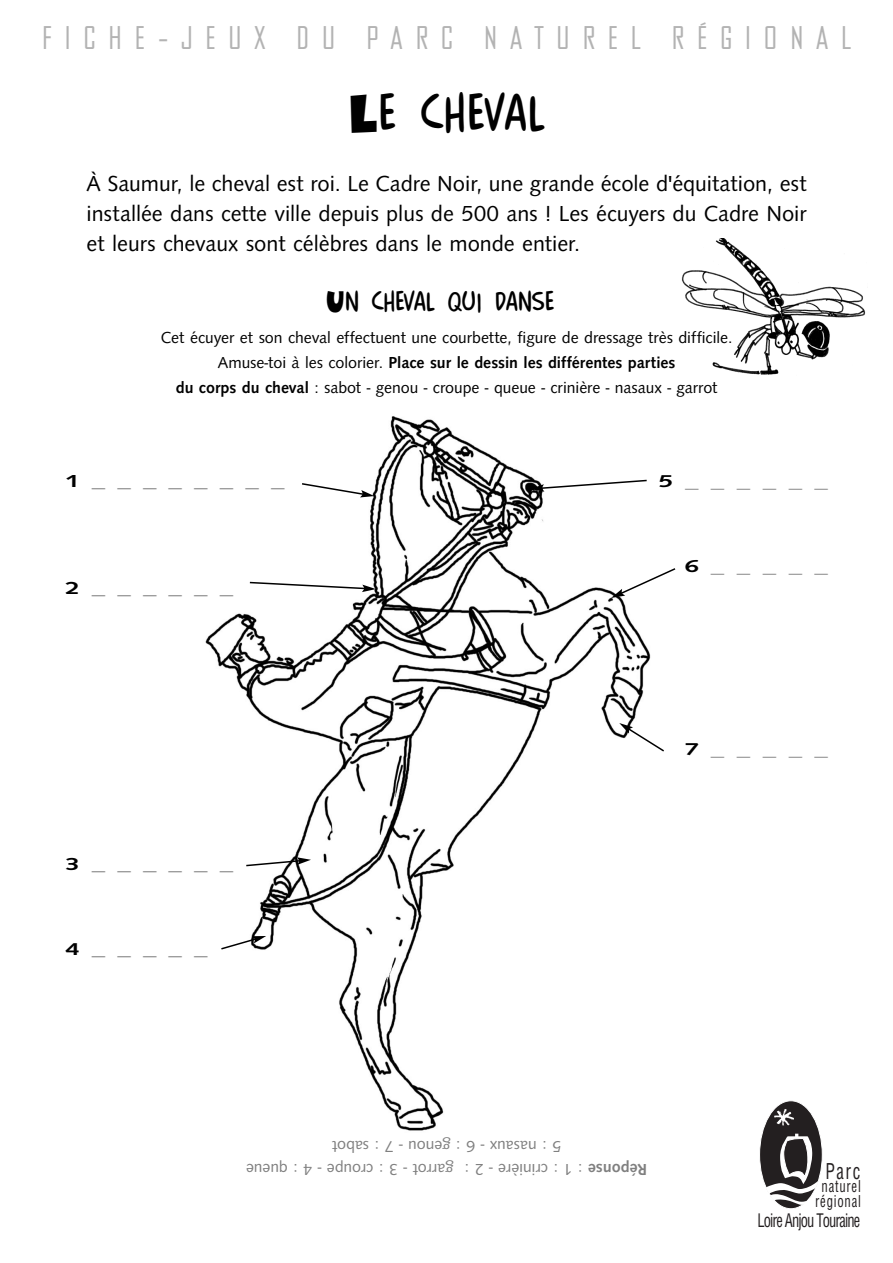
<style>
.page{position:relative;width:893px;height:1263px;background:#fff}
.page>*{position:absolute;margin:0;border:0;box-sizing:border-box;transform-origin:0 0}
.t1{font:45px "Comics Car Toon";letter-spacing:.025em;color:#000}
.t2{font:30px "Bureau Agency";letter-spacing:.43em;color:#b3b3b3}
.t3{font:24px "Comics Car Toon";color:#000}
.t4{font:22.5px/30px "Syntax";color:#000;text-align:justify}
.t5{font:condensed 21.3px "Helvetica";color:#231f20;scale:.8 1}
.t6{font:condensed 18.15px "Helvetica";letter-spacing:-.06em;color:#231f20;scale:.8 1}
.t7{font:18px "Syntax";color:#808080;scale:1.5 1}
.t8{font:18px "Stone Sans";color:#808080;scale:1.5 1}
.t9{font:16.5px/24.8px "Syntax";color:#000;text-align:center}
.t10{font:16.5px/22.5px "Syntax";color:#808080;text-align:center}
.t11{font:condensed 15.9px/14.5px "Helvetica";letter-spacing:.06em;color:#231f20;text-align:center;scale:.8 1}
.s1{font-weight:700}
.s2{font-weight:700;color:#000}
.s3{font-family:"Syntax";font-weight:700;color:#000}
</style>
<div class="page">
<img style="left:681px;top:238px;width:185px;height:137px">
<img style="left:205px;top:416px;width:446px;height:715px">
<svg style="left:619px;top:723px;width:45px;height:30px"></svg>
<svg style="left:611px;top:567px;width:65px;height:31px"></svg>
<svg style="left:530px;top:479px;width:116px;height:13px"></svg>
<svg style="left:245px;top:857px;width:66px;height:10px"></svg>
<svg style="left:219px;top:936px;width:47px;height:15px"></svg>
<svg style="left:248px;top:581px;width:128px;height:11px"></svg>
<svg style="left:300px;top:482px;width:74px;height:15px"></svg>
<div style="left:64px;top:472px;width:225px;height:21px;background:#fff"></div>
<div style="left:64px;top:578px;width:174px;height:22px;background:#fff"></div>
<div style="left:64px;top:855px;width:174px;height:21px;background:#fff"></div>
<div style="left:646px;top:472px;width:183px;height:21px;background:#fff"></div>
<div style="left:64px;top:940px;width:149px;height:21px;background:#fff"></div>
<div style="left:759px;top:1101px;width:63px;height:108px;background:#231f20;border:1px solid #fff;border-radius:50%"></div>
<svg style="left:774px;top:1109px;width:20px;height:17px"></svg>
<svg style="left:765px;top:1134px;width:53px;height:71px"></svg>
<h2 class="t2" style="left:42px;top:26px;width:810px">FICHE-JEUX DU PARC NATUREL RÉGIONAL</h2>
<h1 class="t1" style="left:349px;top:89px;width:197px">Le cheval</h1>
<h3 class="t4" style="left:87px;top:171px;width:721px">À Saumur, le cheval est roi. Le Cadre Noir, une grande école d'équitation, est installée dans cette ville depuis plus de 500 ans ! Les écuyers du Cadre Noir et leurs chevaux sont célèbres dans le monde entier.</h3>
<h3 class="t3" style="left:326px;top:288px;width:229px">Un cheval qui danse</h3>
<p class="t9" style="left:161px;top:327px;width:573px">Cet écuyer et son cheval effectuent une courbette, figure de dressage très difficile.<br>Amuse-toi à les colorier. <span class="s1">Place sur le dessin les différentes parties<br>du corps du cheval</span> : sabot - genou - croupe - queue - crinière - nasaux - garrot</p>
<p class="t7" style="left:65px;top:475px;width:148px"><span class="s2">1</span>________</p>
<p class="t7" style="left:65px;top:581px;width:113px"><span class="s2">2</span>______</p>
<p class="t7" style="left:65px;top:858px;width:113px"><span class="s2">3</span>______</p>
<p class="t7" style="left:65px;top:943px;width:96px"><span class="s2">4</span>_____</p>
<p class="t8" style="left:658px;top:474px;width:114px"><span class="s3">5</span>______</p>
<p class="t8" style="left:684px;top:559px;width:97px"><span class="s3">6</span>_____</p>
<p class="t8" style="left:684px;top:742px;width:97px"><span class="s3">7</span>_____</p>
<p class="t10" style="left:647px;top:1179px;width:403px;rotate:-180deg"><span class="s1">Réponse</span> : 1 : crinière - 2 : garrot - 3 : croupe - 4 : queue<br>5 : nasaux - 6 : genou - 7 : sabot</p>
<p class="t5" style="left:825px;top:1163px;width:45px">Parc</p>
<p class="t11" style="left:815px;top:1181px;width:59px">naturel régional</p>
<p class="t6" style="left:757px;top:1214px;width:130px">Loire Anjou Touraine</p>
</div>
